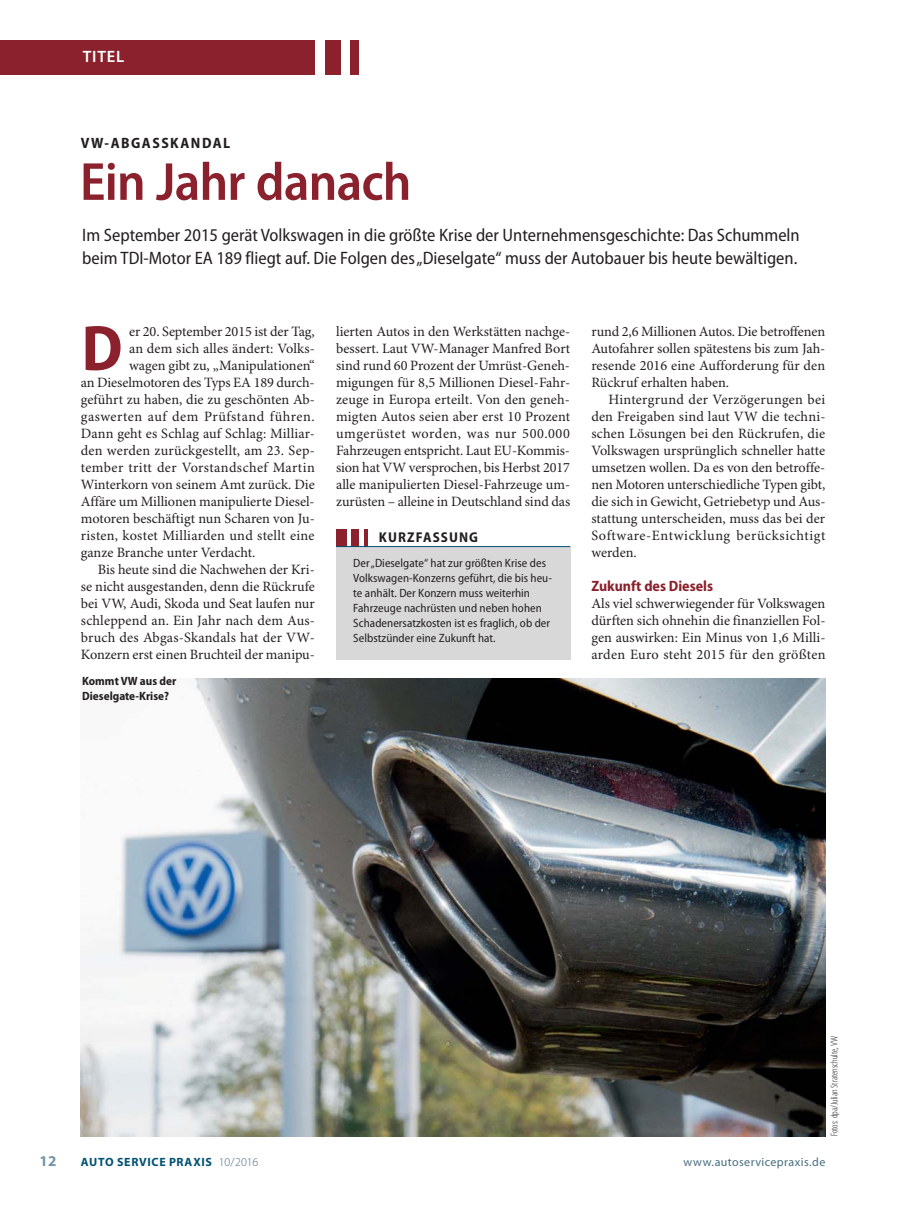
<style>
.page{position:relative;width:919px;height:1212px;background:#fff}
.page>*{position:absolute;margin:0;border:0;box-sizing:border-box;transform-origin:0 0}
.t1{font:700 semi-condensed 64.65px "Myriad Pro";color:#8a212c}
.t2{font:600 semi-condensed 54px "Myriad Pro";letter-spacing:-.015em;color:#8a212c}
.t3{font:semi-condensed 18px/22.5px "Myriad Pro";color:#231f20}
.t4{font:600 16.5px "Myriad Pro";letter-spacing:.045em;color:#fff}
.t5{font:700 semi-condensed 15px "Myriad Pro";color:#8a212c}
.t6{font:700 semi-condensed 15px "Myriad Pro";letter-spacing:.1em;color:#231f20}
.t7{font:700 15px "Myriad Pro";color:#7294a5}
.t8{font:14.25px/17px "Minion Pro";color:#231f20;text-align:justify}
.t9{font:14.25px "Minion Pro";letter-spacing:.03em;color:#231f20}
.t10{font:14.25px "Minion Pro";letter-spacing:.035em;color:#231f20}
.t11{font:700 semi-condensed 14.25px "Myriad Pro";letter-spacing:.075em;color:#231f20}
.t12{font:semi-condensed 12px/15px "Myriad Pro";letter-spacing:.005em;color:#231f20}
.t13{font:700 semi-condensed 12px/15px "Myriad Pro";color:#231f20}
.t14{font:700 12px "Myriad Pro";letter-spacing:.055em;color:#005273}
.t15{font:12px "Myriad Pro";letter-spacing:.035em;color:#476e7f}
.t16{font:300 condensed 9.75px "Myriad Pro";color:#231f20}
.s1{font-weight:300;color:#476e7f}
</style>
<div class="page">
<div style="left:350px;top:40px;width:8px;height:34px;background:#8a212c"></div>
<div style="left:325px;top:40px;width:15px;height:34px;background:#8a212c"></div>
<div style="left:0;top:40px;width:315px;height:34px;background:#8a212c"></div>
<div style="left:336px;top:546px;width:234px;height:113px;background:#d8d8d9"></div>
<div style="left:336px;top:529px;width:10px;height:17px;background:#8a212c"></div>
<div style="left:351px;top:529px;width:7px;height:17px;background:#8a212c"></div>
<hr style="left:364px;top:529px;width:3px;height:17px;background:#8a212c">
<hr style="left:336px;top:546px;width:234px;height:1px;background:#005273">
<img style="left:81px;top:678px;width:744px;height:458px">
<p class="t4" style="left:83px;top:47px;width:43px">TITEL</p>
<p class="t6" style="left:81px;top:137px;width:151px">VW-ABGASSKANDAL</p>
<h2 class="t2" style="left:80px;top:150px;width:333px">Ein Jahr danach</h2>
<p class="t3" style="left:82px;top:226px;width:719px">Im September 2015 gerät Volkswagen in die größte Krise der Unternehmensgeschichte: Das Schummeln beim TDI-Motor EA 189 fliegt auf. Die Folgen des „Dieselgate“ muss der Autobauer bis heute bewältigen.</p>
<h1 class="t1" style="left:81px;top:324px;width:43px">D</h1>
<p class="t8" style="left:129px;top:324px;width:187px">er 20. September 2015 ist der Tag,</p>
<p class="t8" style="left:129px;top:341px;width:187px">an dem sich alles ändert: Volks-</p>
<p class="t8" style="left:129px;top:358px;width:187px">wagen gibt zu, „Manipulationen“</p>
<p class="t8" style="left:81px;top:375px;width:235px">an Dieselmotoren des Typs EA 189 durch-</p>
<p class="t8" style="left:81px;top:392px;width:235px">geführt zu haben, die zu geschönten Ab-</p>
<p class="t10" style="left:81px;top:411px;width:235px">gaswerten auf dem Prüfstand führen.</p>
<p class="t8" style="left:81px;top:426px;width:235px">Dann geht es Schlag auf Schlag: Milliar-</p>
<p class="t8" style="left:81px;top:443px;width:235px">den werden zurückgestellt, am 23. Sep-</p>
<p class="t9" style="left:81px;top:462px;width:235px">tember tritt der Vorstandschef Martin</p>
<p class="t8" style="left:81px;top:477px;width:235px">Winterkorn von seinem Amt zurück. Die</p>
<p class="t8" style="left:81px;top:494px;width:235px">Affäre um Millionen manipulierte Diesel-</p>
<p class="t8" style="left:81px;top:511px;width:235px">motoren beschäftigt nun Scharen von Ju-</p>
<p class="t8" style="left:81px;top:528px;width:235px">risten, kostet Milliarden und stellt eine</p>
<p class="t8" style="left:81px;top:545px;width:176px">ganze Branche unter Verdacht.</p>
<p class="t8" style="left:98px;top:562px;width:218px">Bis heute sind die Nachwehen der Kri-</p>
<p class="t8" style="left:81px;top:579px;width:235px">se nicht ausgestanden, denn die Rückrufe</p>
<p class="t8" style="left:81px;top:596px;width:235px">bei VW, Audi, Skoda und Seat laufen nur</p>
<p class="t8" style="left:81px;top:613px;width:235px">schleppend an. Ein Jahr nach dem Aus-</p>
<p class="t8" style="left:81px;top:630px;width:235px">bruch des Abgas-Skandals hat der VW-</p>
<p class="t8" style="left:81px;top:647px;width:235px">Konzern erst einen Bruchteil der manipu-</p>
<p class="t13" style="left:82px;top:675px;width:96px">Kommt VW aus der<br>Dieselgate-Krise?</p>
<p class="t8" style="left:336px;top:324px;width:236px">lierten Autos in den Werkstätten nachge&shy;bessert. Laut VW-Manager Manfred Bort sind rund 60 Prozent der Umrüst-Geneh&shy;migungen für 8,5 Millionen Diesel-Fahr&shy;zeuge in Europa erteilt. Von den geneh&shy;migten Autos seien aber erst 10 Prozent umgerüstet worden, was nur 500.000<br>Fahrzeugen entspricht. Laut EU-Kommis&shy;sion hat VW versprochen, bis Herbst 2017 alle manipulierten Diesel-Fahrzeuge um&shy;zurüsten – alleine in Deutschland sind das</p>
<p class="t11" style="left:379px;top:531px;width:101px">KURZFASSUNG</p>
<p class="t12" style="left:353px;top:556px;width:200px">Der „Dieselgate“ hat zur größten Krise des Volkswagen-Konzerns geführt, die bis heu&shy;te anhält. Der Konzern muss weiterhin Fahrzeuge nachrüsten und neben hohen Schadenersatzkosten ist es fraglich, ob der Selbstzünder eine Zukunft hat.</p>
<p class="t8" style="left:591px;top:324px;width:235px">rund 2,6 Millionen Autos. Die betroffenen Autofahrer sollen spätestens bis zum Jah&shy;resende 2016 eine Aufforderung für den Rückruf erhalten haben.</p>
<p class="t8" style="left:591px;top:392px;width:235px;text-indent:17px">Hintergrund der Verzögerungen bei den Freigaben sind laut VW die techni&shy;schen Lösungen bei den Rückrufen, die Volkswagen ursprünglich schneller hatte umsetzen wollen. Da es von den betroffe&shy;nen Motoren unterschiedliche Typen gibt, die sich in Gewicht, Getriebetyp und Aus&shy;stattung unterscheiden, muss das bei der Software-Entwicklung berücksichtigt werden.</p>
<p class="t5" style="left:591px;top:580px;width:123px">Zukunft des Diesels</p>
<p class="t8" style="left:591px;top:596px;width:235px">Als viel schwerwiegender für Volkswagen dürften sich ohnehin die finanziellen Fol&shy;gen auswirken: Ein Minus von 1,6 Milli&shy;arden Euro steht 2015 für den größten</p>
<p class="t16" style="left:828px;top:1136px;width:101px;rotate:-90deg">Fotos: dpa/Julian Stratenschulte, VW</p>
<p class="t7" style="left:39px;top:1152px;width:19px">12</p>
<p class="t14" style="left:81px;top:1154px;width:179px">AUTO SERVICE PRAXIS <span class="s1">10/2016</span></p>
<p class="t15" style="left:683px;top:1154px;width:143px">www.autoservicepraxis.de</p>
</div>
